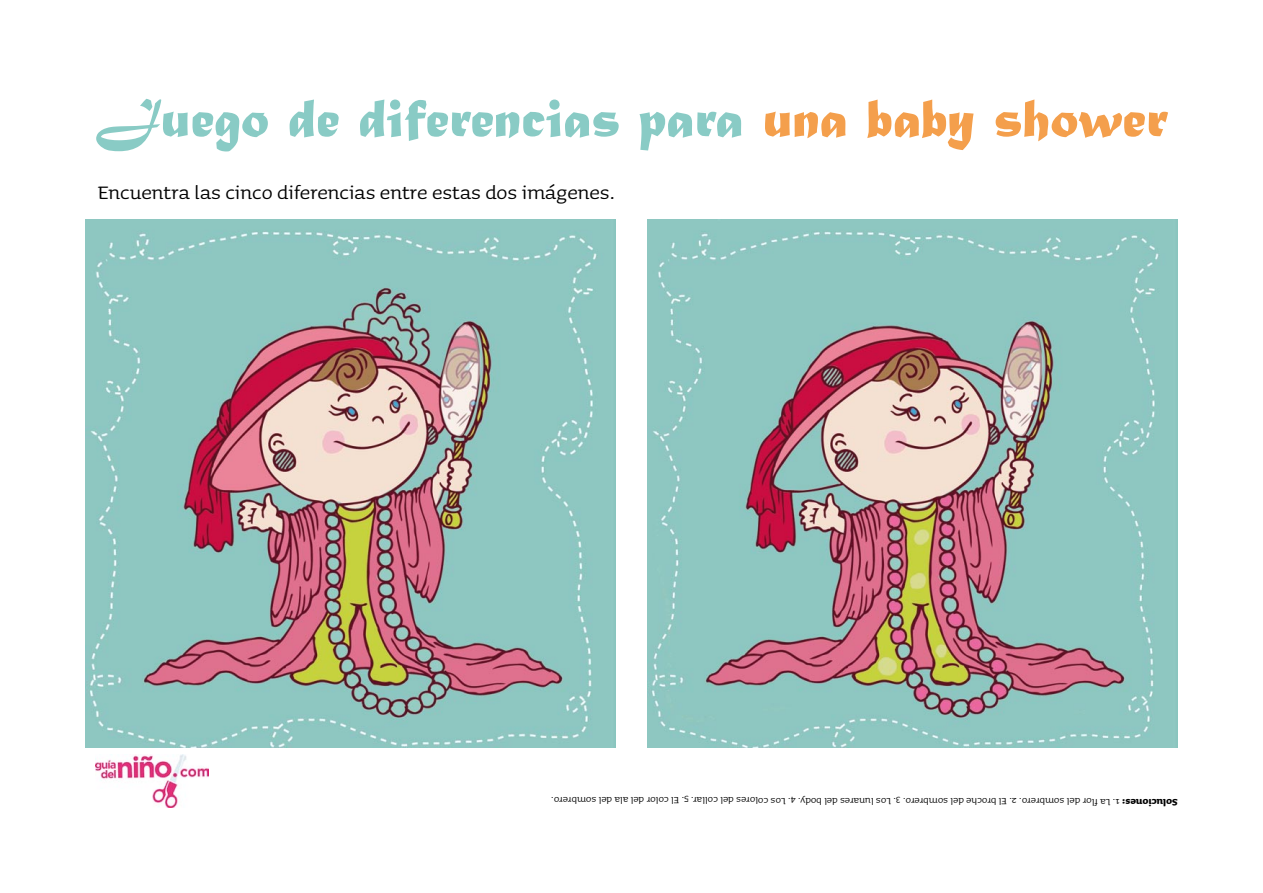
<style>
.page{position:relative;width:1263px;height:893px;background:#fff}
.page>*{position:absolute;margin:0;border:0;box-sizing:border-box;transform-origin:0 0}
.t1{font:57px "Matura MT Script Capitals";color:#89cbc5}
.t2{font:24px "Sauna";color:#000}
.t3{font:12px "Sauna";letter-spacing:-.005em;color:#000}
.s1{color:#f49f4c}
.s2{font-weight:700}
</style>
<div class="page">
<img style="left:85px;top:220px;width:530px;height:528px">
<img style="left:647px;top:219px;width:531px;height:528px">
<img style="left:95px;top:755px;width:114px;height:53px">
<h1 class="t1" style="left:95px;top:84px;width:1074px">Juego de diferencias para <span class="s1">una baby shower</span></h1>
<h2 class="t2" style="left:98px;top:180px;width:519px">Encuentra las cinco diferencias entre estas dos imágenes.</h2>
<p class="t3" style="left:1178px;top:807px;width:628px;rotate:-180deg"><span class="s2">Soluciones:</span> 1. La flor del sombrero. 2. El broche del sombrero. 3. Los lunares del body. 4. Los colores del collar. 5. El color del ala del sombrero.</p>
</div>
